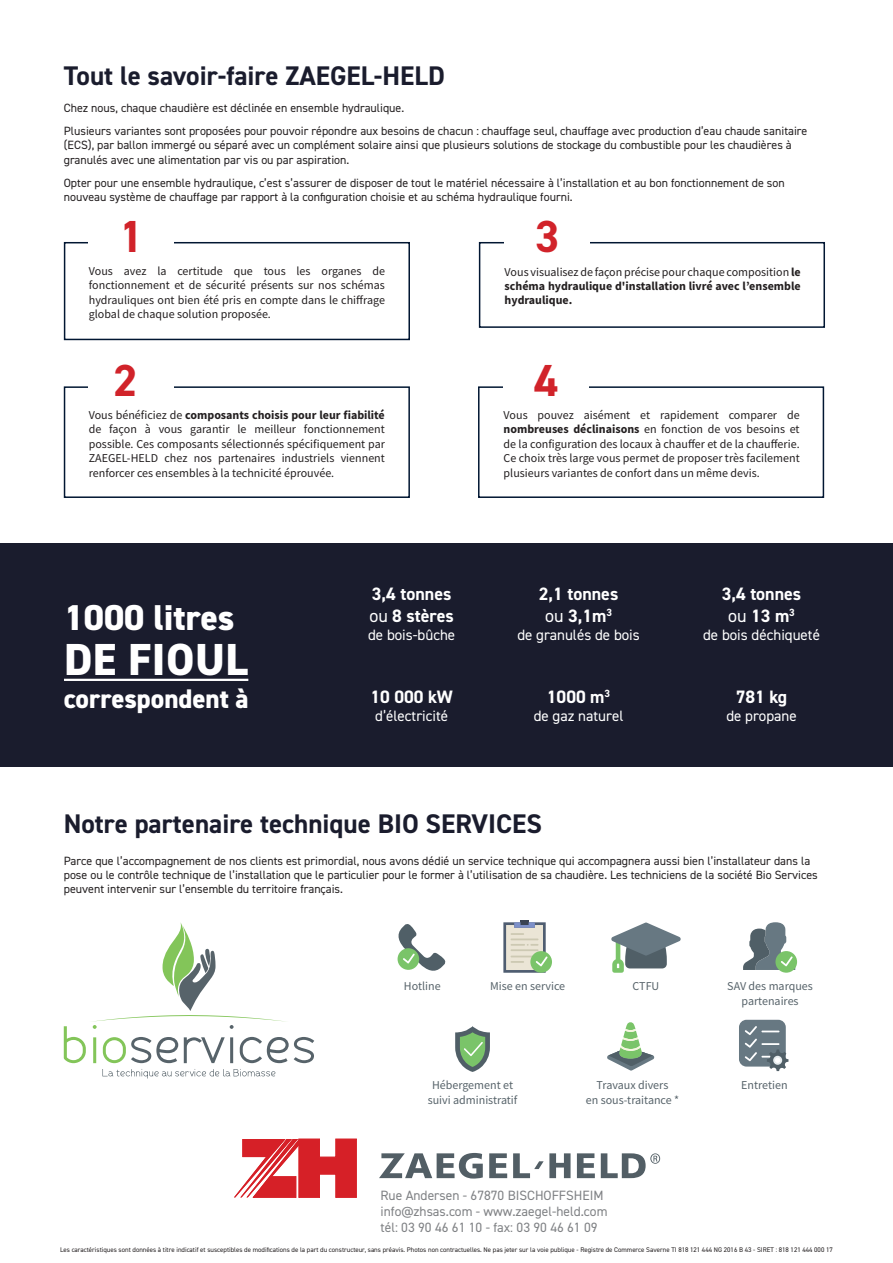
<style>
.page{position:relative;width:893px;height:1263px;background:#fff}
.page>*{position:absolute;margin:0;border:0;box-sizing:border-box;transform-origin:0 0}
.t1{font:800 45px "DIN2014";letter-spacing:.01em;color:#fff}
.t2{font:700 45px "DIN2014";color:#d1232a}
.t3{font:800 36px "DIN2014";color:#fff}
.t4{font:700 27px "DIN2014";color:#1a1c2d}
.t5{font:800 27px "DIN2014";color:#fff}
.t6{font:700 18px/21.6px "DIN2014";color:#fff;text-align:center}
.t7{font:15px "DIN2014";color:#fff}
.t8{font:13.5px/16.2px "DIN2014";color:#808285}
.t9{font:12px/14.4px "DIN2014";color:#231f20}
.t10{font:12px/14.4px "Source Sans Pro";color:#231f20;text-align:justify}
.t11{font:12px/14.4px "Source Sans Pro";color:#57636a;text-align:center}
.t12{font:700 12px/14.4px "Source Sans Pro";color:#231f20;text-align:justify}
.t13{font:6.75px "DIN2014";color:#231f20}
.s1{font-weight:700}
.s2{font-weight:400}
</style>
<div class="page">
<svg style="left:234px;top:1139px;width:122px;height:58px"></svg>
<svg style="left:379px;top:1153px;width:104px;height:25px"></svg>
<svg style="left:489px;top:1153px;width:18px;height:25px"></svg>
<svg style="left:577px;top:1153px;width:18px;height:25px"></svg>
<svg style="left:513px;top:1153px;width:58px;height:25px"></svg>
<svg style="left:601px;top:1153px;width:59px;height:25px"></svg>
<div style="left:0;top:543px;width:893px;height:224px;background:#1a1c2d"></div>
<hr style="left:64px;top:679px;width:184px;height:2px;background:#fff">
<div style="left:739px;top:1020px;width:47px;height:46px;background:#677882;border-radius:8px"></div>
<svg style="left:745px;top:1026px;width:43px;height:45px"></svg>
<svg style="left:607px;top:1022px;width:47px;height:48px"></svg>
<svg style="left:455px;top:1026px;width:35px;height:46px"></svg>
<svg style="left:64px;top:922px;width:250px;height:141px"></svg>
<svg style="left:102px;top:1069px;width:173px;height:9px"></svg>
<svg style="left:398px;top:924px;width:48px;height:47px"></svg>
<svg style="left:775px;top:951px;width:22px;height:22px"></svg>
<svg style="left:743px;top:922px;width:52px;height:48px"></svg>
<div style="left:520px;top:920px;width:9px;height:5px;background:#394354"></div>
<div style="left:530px;top:951px;width:22px;height:22px;background:#7ac469;border-radius:50%"></div>
<svg style="left:503px;top:922px;width:45px;height:51px"></svg>
<svg style="left:611px;top:922px;width:70px;height:51px"></svg>
<div style="left:64px;top:242px;width:346px;height:98px;background:#fff;border:2px solid #011632"></div>
<div style="left:89px;top:230px;width:85px;height:26px;background:#fff"></div>
<div style="left:64px;top:386px;width:346px;height:112px;background:#fff;border:2px solid #011632"></div>
<div style="left:89px;top:374px;width:85px;height:26px;background:#fff"></div>
<div style="left:478px;top:386px;width:346px;height:112px;background:#fff;border:2px solid #011632"></div>
<div style="left:504px;top:374px;width:85px;height:26px;background:#fff"></div>
<div style="left:479px;top:242px;width:346px;height:86px;background:#fff;border:2px solid #011632"></div>
<div style="left:505px;top:230px;width:85px;height:26px;background:#fff"></div>
<h3 class="t4" style="left:64px;top:58px;width:383px">Tout le savoir-faire ZAEGEL-HELD</h3>
<p class="t9" style="left:64px;top:96px;width:745px;line-height:23px">Chez nous, chaque chaudière est déclinée en ensemble hydraulique.<br>Plusieurs variantes sont proposées pour pouvoir répondre aux besoins de chacun : chauffage seul, chauffage avec production d’eau chaude sanitaire</p>
<p class="t9" style="left:64px;top:138px;width:730px">(ECS), par ballon immergé ou séparé avec un complément solaire ainsi que plusieurs solutions de stockage du combustible pour les chaudières à granulés avec une alimentation par vis ou par aspiration.</p>
<p class="t9" style="left:64px;top:175px;width:722px">Opter pour une ensemble hydraulique, c’est s’assurer de disposer de tout le matériel nécessaire à l’installation et au bon fonctionnement de son nouveau système de chauffage par rapport à la configuration choisie et au schéma hydraulique fourni.</p>
<h1 class="t2" style="left:119px;top:206px;width:26px">1</h1>
<p class="t10" style="left:89px;top:263px;width:298px">Vous avez la certitude que tous les organes de fonctionnement et de sécurité présents sur nos schémas hydrauliques ont bien été pris en compte dans le chiffrage global de chaque solution proposée.</p>
<h1 class="t2" style="left:113px;top:351px;width:26px">2</h1>
<p class="t10" style="left:89px;top:408px;width:298px">Vous bénéficiez de <span class="s1">composants choisis pour leur fiabilité </span>de façon à vous garantir le meilleur fonctionnement possible. Ces composants sélectionnés spécifiquement par ZAEGEL-HELD chez nos partenaires industriels viennent renforcer ces ensembles à la technicité éprouvée.</p>
<h2 class="t3" style="left:64px;top:594px;width:172px">1000 litres</h2>
<h1 class="t1" style="left:64px;top:630px;width:186px">DE FIOUL</h1>
<h3 class="t5" style="left:64px;top:680px;width:186px">correspondent à</h3>
<h3 class="t6" style="left:369px;top:583px;width:86px;text-align:left">3,4 tonnes <span class="s2">ou</span> 8 stères</h3>
<p class="t7" style="left:368px;top:625px;width:89px">de bois-bûche</p>
<h3 class="t6" style="left:371px;top:686px;width:84px">10 000 kW</h3>
<p class="t7" style="left:375px;top:706px;width:74px">d’électricité</p>
<h1 class="t2" style="left:535px;top:206px;width:26px">3</h1>
<p class="t12" style="left:505px;top:264px;width:298px"><span class="s2">Vous visualisez de façon précise pour chaque composition</span> le schéma hydraulique d'installation livré avec l’ensemble hydraulique.</p>
<h1 class="t2" style="left:534px;top:351px;width:26px">4</h1>
<p class="t10" style="left:504px;top:408px;width:298px">Vous pouvez aisément et rapidement comparer de <span class="s1">nombreuses déclinaisons</span> en fonction de vos besoins et de la configuration des locaux à chauffer et de la chaufferie.<br>Ce choix très large vous permet de proposer très facilement plusieurs variantes de confort dans un même devis.</p>
<h3 class="t6" style="left:539px;top:583px;width:81px">2,1 tonnes <span class="s2">ou</span> 3,1m<sup>3</sup></h3>
<p class="t7" style="left:517px;top:625px;width:124px">de granulés de bois</p>
<h3 class="t6" style="left:547px;top:686px;width:65px">1000 m<sup>3</sup></h3>
<p class="t7" style="left:534px;top:706px;width:91px">de gaz naturel</p>
<h3 class="t6" style="left:722px;top:583px;width:81px">3,4 tonnes <span class="s2">ou</span> 13 m<sup>3</sup></h3>
<p class="t7" style="left:703px;top:625px;width:118px">de bois déchiqueté</p>
<h3 class="t6" style="left:736px;top:686px;width:53px">781 kg</h3>
<p class="t7" style="left:726px;top:706px;width:72px">de propane</p>
<h3 class="t4" style="left:64px;top:806px;width:480px">Notre partenaire technique BIO SERVICES</h3>
<p class="t9" style="left:64px;top:853px;width:756px">Parce que l’accompagnement de nos clients est primordial, nous avons dédié un service technique qui accompagnera aussi bien l’installateur dans la pose ou le contrôle technique de l’installation que le particulier pour le former à l’utilisation de sa chaudière. Les techniciens de la société Bio Services peuvent intervenir sur l’ensemble du territoire français.</p>
<p class="t11" style="left:404px;top:979px;width:38px">Hotline</p>
<p class="t11" style="left:727px;top:979px;width:87px">SAV des marques partenaires</p>
<p class="t11" style="left:490px;top:979px;width:77px">Mise en service</p>
<p class="t11" style="left:633px;top:979px;width:28px">CTFU</p>
<p class="t11" style="left:428px;top:1078px;width:91px">Hébergement et suivi administratif</p>
<p class="t11" style="left:597px;top:1078px;width:73px">Travaux divers</p>
<p class="t11" style="left:741px;top:1078px;width:48px">Entretien</p>
<p class="t11" style="left:586px;top:1092px;width:95px">en sous-traitance *</p>
<p class="t8" style="left:380px;top:1186px;width:228px">Rue Andersen - 67870 BISCHOFFSHEIM info@zhsas.com - www.zaegel-held.com tél: 03 90 46 61 10 - fax: 03 90 46 61 09</p>
<p class="t13" style="left:60px;top:1245px;width:774px">Les caractéristiques sont données à titre indicatif et susceptibles de modifications de la part du constructeur, sans préavis. Photos non contractuelles. Ne pas jeter sur la voie publique - Registre de Commerce Saverne TI 818 121 444 NG 2016 B 43 - SIRET : 818 121 444 000 17</p>
</div>
